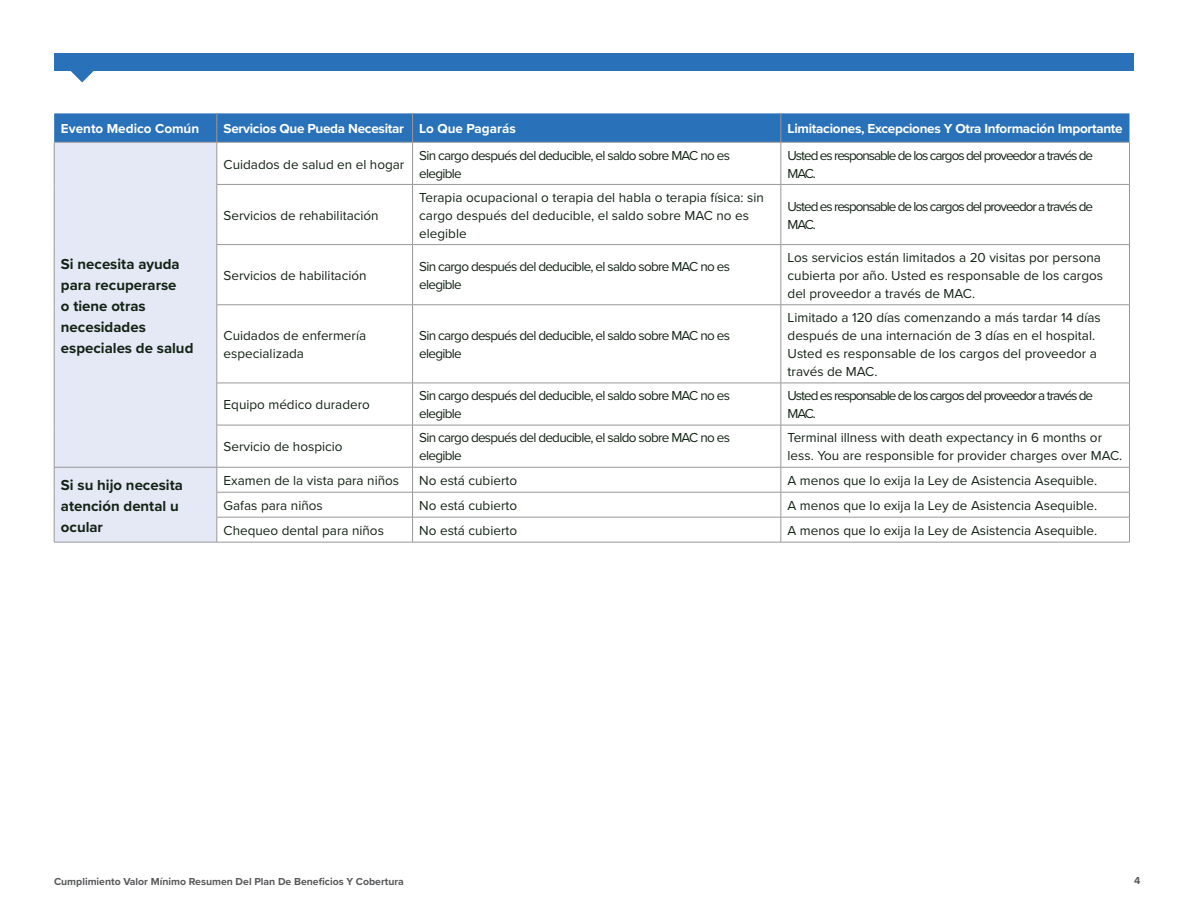
<style>
.page{position:relative;width:1188px;height:918px;background:#fff}
.page>*{position:absolute;margin:0;border:0;box-sizing:border-box;transform-origin:0 0}
.t1{font:700 15px/21px "Proxima Nova";color:#132314}
.t2{font:13.5px/18px "Proxima Nova";color:#132314}
.t3{font:13.5px/18px "Proxima Nova";letter-spacing:-.055em;color:#132314}
.t4{font:13.5px/18px "Proxima Nova";letter-spacing:-.08em;color:#132314}
.t5{font:700 13.5px "Proxima Nova";letter-spacing:-.02em;color:#fff}
.t6{font:700 13.5px "Proxima Nova";color:#fff}
.t7{font:700 10.5px "Proxima Nova";color:#58595b}
</style>
<div class="page">
<div style="left:54px;top:54px;width:1080px;height:17px;background:#2972b9"></div>
<svg style="left:71px;top:71px;width:23px;height:11px"></svg>
<div style="left:55px;top:143px;width:162px;height:399px;background:#e5e9f6"></div>
<svg style="left:218px;top:143px;width:911px;height:399px"></svg>
<svg style="left:54px;top:113px;width:1075px;height:29px;background:#2d74b9"></svg>
<hr style="left:54px;top:142px;width:163px;height:1px;background:#98989a">
<hr style="left:54px;top:142px;width:1px;height:42px;background:#98989a">
<hr style="left:54px;top:184px;width:1px;height:61px;background:#98989a">
<hr style="left:54px;top:245px;width:1px;height:60px;background:#98989a">
<hr style="left:54px;top:305px;width:1px;height:78px;background:#98989a">
<hr style="left:54px;top:383px;width:1px;height:42px;background:#98989a">
<hr style="left:54px;top:425px;width:1px;height:42px;background:#98989a">
<hr style="left:54px;top:542px;width:163px;height:1px;background:#98989a">
<hr style="left:217px;top:245px;width:1px;height:60px;background:#98989a">
<hr style="left:412px;top:245px;width:1px;height:60px;background:#98989a">
<hr style="left:781px;top:245px;width:1px;height:60px;background:#98989a">
<hr style="left:217px;top:305px;width:196px;height:1px;background:#98989a">
<hr style="left:217px;top:305px;width:1px;height:78px;background:#98989a">
<hr style="left:413px;top:305px;width:368px;height:1px;background:#98989a">
<hr style="left:412px;top:305px;width:1px;height:78px;background:#98989a">
<hr style="left:781px;top:305px;width:349px;height:1px;background:#98989a">
<hr style="left:781px;top:305px;width:1px;height:78px;background:#98989a">
<hr style="left:1129px;top:305px;width:1px;height:78px;background:#98989a">
<hr style="left:412px;top:142px;width:1px;height:42px;background:#98989a">
<hr style="left:781px;top:142px;width:1px;height:42px;background:#98989a">
<hr style="left:1129px;top:142px;width:1px;height:42px;background:#98989a">
<hr style="left:412px;top:185px;width:1px;height:59px;background:#98989a">
<hr style="left:781px;top:185px;width:1px;height:59px;background:#98989a">
<hr style="left:1129px;top:185px;width:1px;height:59px;background:#98989a">
<hr style="left:413px;top:383px;width:368px;height:1px;background:#98989a">
<hr style="left:412px;top:383px;width:1px;height:42px;background:#98989a">
<hr style="left:781px;top:383px;width:349px;height:1px;background:#98989a">
<hr style="left:781px;top:383px;width:1px;height:42px;background:#98989a">
<hr style="left:1129px;top:383px;width:1px;height:42px;background:#98989a">
<hr style="left:412px;top:425px;width:1px;height:42px;background:#98989a">
<hr style="left:781px;top:425px;width:1px;height:42px;background:#98989a">
<hr style="left:1129px;top:425px;width:1px;height:42px;background:#98989a">
<svg style="left:412px;top:468px;width:1px;height:74px"></svg>
<svg style="left:781px;top:468px;width:1px;height:74px"></svg>
<svg style="left:1129px;top:468px;width:1px;height:74px"></svg>
<hr style="left:413px;top:142px;width:368px;height:1px;background:#98989a">
<hr style="left:781px;top:142px;width:349px;height:1px;background:#98989a">
<hr style="left:413px;top:184px;width:368px;height:1px;background:#98989a">
<hr style="left:781px;top:184px;width:349px;height:1px;background:#98989a">
<hr style="left:413px;top:244px;width:368px;height:1px;background:#98989a">
<hr style="left:781px;top:244px;width:349px;height:1px;background:#98989a">
<hr style="left:413px;top:425px;width:368px;height:1px;background:#98989a">
<hr style="left:781px;top:425px;width:349px;height:1px;background:#98989a">
<hr style="left:413px;top:467px;width:368px;height:1px;background:#98989a">
<hr style="left:781px;top:467px;width:349px;height:1px;background:#98989a">
<hr style="left:413px;top:492px;width:368px;height:1px;background:#98989a">
<hr style="left:781px;top:492px;width:349px;height:1px;background:#98989a">
<hr style="left:413px;top:517px;width:368px;height:1px;background:#98989a">
<hr style="left:781px;top:517px;width:349px;height:1px;background:#98989a">
<hr style="left:413px;top:542px;width:368px;height:1px;background:#98989a">
<hr style="left:781px;top:542px;width:349px;height:1px;background:#98989a">
<hr style="left:217px;top:383px;width:196px;height:1px;background:#98989a">
<hr style="left:217px;top:142px;width:196px;height:1px;background:#98989a">
<hr style="left:217px;top:184px;width:196px;height:1px;background:#98989a">
<hr style="left:217px;top:244px;width:196px;height:1px;background:#98989a">
<hr style="left:217px;top:425px;width:196px;height:1px;background:#98989a">
<hr style="left:217px;top:467px;width:196px;height:1px;background:#98989a">
<hr style="left:217px;top:492px;width:196px;height:1px;background:#98989a">
<hr style="left:217px;top:517px;width:196px;height:1px;background:#98989a">
<hr style="left:217px;top:542px;width:196px;height:1px;background:#98989a">
<hr style="left:1129px;top:245px;width:1px;height:60px;background:#98989a">
<hr style="left:217px;top:383px;width:1px;height:42px;background:#98989a">
<hr style="left:217px;top:425px;width:1px;height:42px;background:#98989a">
<hr style="left:217px;top:142px;width:1px;height:42px;background:#98989a">
<hr style="left:217px;top:185px;width:1px;height:59px;background:#98989a">
<hr style="left:54px;top:467px;width:163px;height:1px;background:#98989a">
<svg style="left:54px;top:467px;width:1px;height:75px"></svg>
<svg style="left:217px;top:467px;width:1px;height:75px"></svg>
<p class="t6" style="left:61px;top:123px;width:140px">Evento Medico Común</p>
<p class="t5" style="left:224px;top:123px;width:294px">Servicios Que Pueda Necesitar Lo Que Pagarás</p>
<p class="t5" style="left:788px;top:123px;width:337px">Limitaciones, Excepciones Y Otra Información Importante</p>
<p class="t1" style="left:61px;top:254px;width:134px">Si necesita ayuda para recuperarse<br>o tiene otras necesidades especiales de salud</p>
<p class="t2" style="left:224px;top:156px;width:182px">Cuidados de salud en el hogar</p>
<p class="t3" style="left:419px;top:147px;width:312px">Sin cargo después del deducible, el saldo sobre MAC no es elegible</p>
<p class="t4" style="left:788px;top:147px;width:307px">Usted es responsable de los cargos del proveedor a través de<br>MAC.</p>
<p class="t2" style="left:224px;top:207px;width:157px">Servicios de rehabilitación</p>
<p class="t2" style="left:419px;top:189px;width:346px">Terapia ocupacional o terapia del habla o terapia física: sin cargo después del deducible, el saldo sobre MAC no es elegible</p>
<p class="t4" style="left:788px;top:198px;width:307px">Usted es responsable de los cargos del proveedor a través de<br>MAC.</p>
<p class="t2" style="left:224px;top:267px;width:145px">Servicios de habilitación</p>
<p class="t3" style="left:419px;top:258px;width:312px">Sin cargo después del deducible, el saldo sobre MAC no es elegible</p>
<p class="t2" style="left:788px;top:249px;width:317px">Los servicios están limitados a 20 visitas por persona cubierta por año. Usted es responsable de los cargos del proveedor a través de MAC.</p>
<p class="t2" style="left:224px;top:327px;width:144px">Cuidados de enfermería especializada</p>
<p class="t3" style="left:419px;top:327px;width:312px">Sin cargo después del deducible, el saldo sobre MAC no es elegible</p>
<p class="t2" style="left:788px;top:309px;width:315px">Limitado a 120 días comenzando a más tardar 14 días después de una internación de 3 días en el hospital.<br>Usted es responsable de los cargos del proveedor a través de MAC.</p>
<p class="t2" style="left:224px;top:396px;width:148px">Equipo médico duradero</p>
<p class="t3" style="left:419px;top:387px;width:312px">Sin cargo después del deducible, el saldo sobre MAC no es elegible</p>
<p class="t4" style="left:788px;top:387px;width:307px">Usted es responsable de los cargos del proveedor a través de<br>MAC.</p>
<p class="t2" style="left:224px;top:439px;width:121px">Servicio de hospicio</p>
<p class="t3" style="left:419px;top:430px;width:312px">Sin cargo después del deducible, el saldo sobre MAC no es elegible</p>
<p class="t2" style="left:788px;top:430px;width:336px">Terminal illness with death expectancy in 6 months or less. You are responsible for provider charges over MAC.</p>
<p class="t1" style="left:61px;top:475px;width:123px">Si su hijo necesita atención dental u ocular</p>
<p class="t2" style="left:224px;top:472px;width:177px">Examen de la vista para niños</p>
<p class="t2" style="left:419px;top:472px;width:99px">No está cubierto</p>
<p class="t2" style="left:788px;top:472px;width:311px">A menos que lo exija la Ley de Asistencia Asequible.</p>
<p class="t2" style="left:224px;top:497px;width:101px">Gafas para niños</p>
<p class="t2" style="left:419px;top:497px;width:99px">No está cubierto</p>
<p class="t2" style="left:788px;top:497px;width:311px">A menos que lo exija la Ley de Asistencia Asequible.</p>
<p class="t2" style="left:224px;top:522px;width:162px">Chequeo dental para niños</p>
<p class="t2" style="left:419px;top:522px;width:99px">No está cubierto</p>
<p class="t2" style="left:788px;top:522px;width:311px">A menos que lo exija la Ley de Asistencia Asequible.</p>
<p class="t7" style="left:54px;top:877px;width:351px">Cumplimiento Valor Mínimo Resumen Del Plan De Beneficios Y Cobertura</p>
<p class="t7" style="left:1134px;top:876px;width:8px">4</p>
</div>
